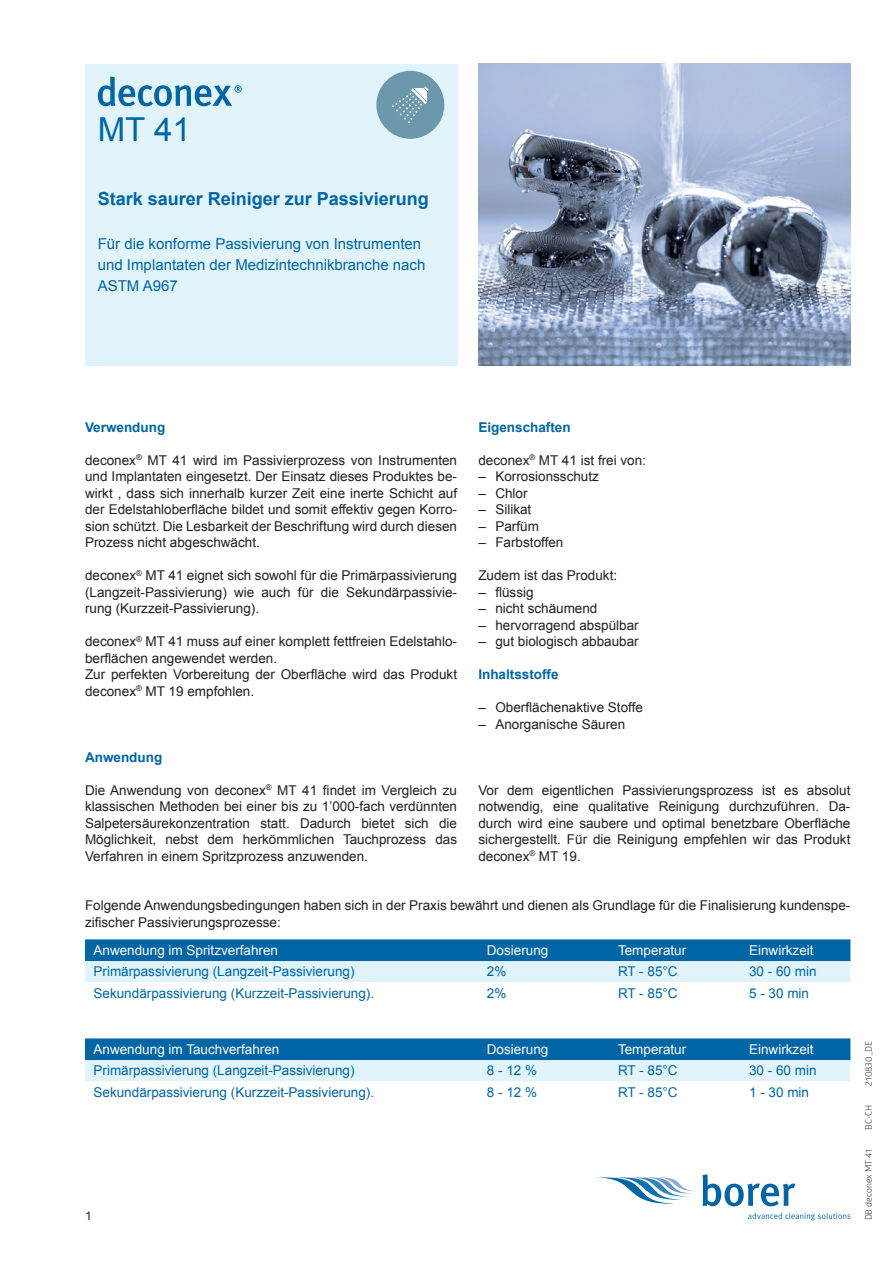
<style>
.page{position:relative;width:893px;height:1263px;background:#fff}
.page>*{position:absolute;margin:0;border:0;box-sizing:border-box;transform-origin:0 0}
.t1{font:33px "Arial";color:#0065a4}
.t2{font:700 18px "Arial";color:#0065a4}
.t3{font:15px/21px "Arial";color:#0065a4}
.t4{font:13.5px/16.5px "Arial";color:#231f20;text-align:justify}
.t5{font:13.5px "Arial";color:#0065a4}
.t6{font:13.5px "Arial";color:#fff}
.t7{font:700 13.5px "Arial";color:#0065a4}
.t8{font:12px "Arial";color:#231f20}
.t9{font:9px "Glober";color:#231f20}
</style>
<div class="page">
<div style="left:85px;top:64px;width:372px;height:302px;background:#e1f4fc"></div>
<svg style="left:98px;top:77px;width:144px;height:29px"></svg>
<svg style="left:595px;top:1174px;width:200px;height:32px"></svg>
<svg style="left:748px;top:1213px;width:102px;height:7px"></svg>
<div style="left:376px;top:71px;width:68px;height:68px;background:#6c98ac;border-radius:50%"></div>
<svg style="left:392px;top:86px;width:37px;height:37px"></svg>
<img style="left:479px;top:64px;width:371px;height:302px">
<svg style="left:85px;top:939px;width:765px;height:43px;background:#70accf"></svg>
<svg style="left:85px;top:1038px;width:765px;height:43px;background:#70accf"></svg>
<h1 class="t1" style="left:98px;top:107px;width:94px">MT 41</h1>
<h2 class="t2" style="left:98px;top:186px;width:333px">Stark saurer Reiniger zur Passivierung</h2>
<p class="t3" style="left:98px;top:233px;width:329px">Für die konforme Passivierung von Instrumenten und Implantaten der Medizintechnikbranche nach<br>ASTM A967</p>
<p class="t7" style="left:85px;top:417px;width:82px">Verwendung</p>
<p class="t4" style="left:85px;top:451px;width:374px">deconex<sup>®</sup> MT 41 wird im Passivierprozess von Instrumenten und Implantaten eingesetzt. Der Einsatz dieses Produktes be&shy;wirkt , dass sich innerhalb kurzer Zeit eine inerte Schicht auf der Edelstahloberfläche bildet und somit effektiv gegen Korro&shy;sion schützt. Die Lesbarkeit der Beschriftung wird durch diesen Prozess nicht abgeschwächt.</p>
<p class="t4" style="left:85px;top:567px;width:374px">deconex<sup>®</sup> MT 41 eignet sich sowohl für die Primärpassivierung (Langzeit-Passivierung) wie auch für die Sekundärpassivie&shy;rung (Kurzzeit-Passivierung).</p>
<p class="t4" style="left:85px;top:633px;width:374px;text-align:left">deconex<sup>®</sup> MT 41 muss auf einer komplett fettfreien Edelstahlo&shy;berflächen angewendet werden.<br>Zur perfekten Vorbereitung der Oberfläche wird das Produkt deconex<sup>®</sup> MT 19 empfohlen.</p>
<p class="t7" style="left:478px;top:417px;width:94px">Eigenschaften</p>
<p class="t4" style="left:478px;top:451px;width:169px">deconex<sup>®</sup> MT 41 ist frei von:</p>
<p class="t4" style="left:478px;top:468px;width:122px">– Korrosionsschutz</p>
<p class="t4" style="left:478px;top:484px;width:51px">– Chlor</p>
<p class="t4" style="left:478px;top:501px;width:55px">– Silikat</p>
<p class="t4" style="left:478px;top:517px;width:62px">– Parfüm</p>
<p class="t4" style="left:478px;top:534px;width:87px">– Farbstoffen</p>
<p class="t4" style="left:478px;top:567px;width:140px">Zudem ist das Produkt:</p>
<p class="t4" style="left:478px;top:583px;width:57px">– flüssig</p>
<p class="t4" style="left:478px;top:600px;width:121px">– nicht schäumend</p>
<p class="t4" style="left:478px;top:616px;width:162px">– hervorragend abspülbar</p>
<p class="t4" style="left:478px;top:633px;width:162px">– gut biologisch abbaubar</p>
<p class="t7" style="left:478px;top:665px;width:82px">Inhaltsstoffe</p>
<p class="t4" style="left:478px;top:699px;width:166px">– Oberflächenaktive Stoffe</p>
<p class="t4" style="left:478px;top:715px;width:148px">– Anorganische Säuren</p>
<p class="t7" style="left:85px;top:747px;width:79px">Anwendung</p>
<p class="t4" style="left:85px;top:781px;width:374px">Die Anwendung von deconex<sup>®</sup> MT 41 findet im Vergleich zu klassischen Methoden bei einer bis zu 1’000-fach verdünnten Salpetersäurekonzentration statt. Dadurch bietet sich die Möglichkeit, nebst dem herkömmlichen Tauchprozess das Verfahren in einem Spritzprozess anzuwenden.</p>
<p class="t4" style="left:478px;top:781px;width:374px">Vor dem eigentlichen Passivierungsprozess ist es absolut notwendig, eine qualitative Reinigung durchzuführen. Da&shy;durch wird eine saubere und optimal benetzbare Oberfläche sichergestellt. Für die Reinigung empfehlen wir das Produkt deconex<sup>®</sup> MT 19.</p>
<p class="t4" style="left:85px;top:897px;width:767px">Folgende Anwendungsbedingungen haben sich in der Praxis bewährt und dienen als Grundlage für die Finalisierung kundenspe&shy;zifischer Passivierungsprozesse:</p>
<p class="t6" style="left:94px;top:941px;width:186px">Anwendung im Spritzverfahren</p>
<p class="t6" style="left:487px;top:941px;width:63px">Dosierung</p>
<p class="t6" style="left:618px;top:941px;width:70px">Temperatur</p>
<p class="t6" style="left:749px;top:941px;width:66px">Einwirkzeit</p>
<p class="t5" style="left:94px;top:962px;width:263px">Primärpassivierung (Langzeit-Passivierung)</p>
<p class="t5" style="left:487px;top:962px;width:21px">2%</p>
<p class="t5" style="left:618px;top:962px;width:61px">RT - 85°C</p>
<p class="t5" style="left:749px;top:962px;width:69px">30 - 60 min</p>
<p class="t5" style="left:94px;top:984px;width:282px">Sekundärpassivierung (Kurzzeit-Passivierung).</p>
<p class="t5" style="left:487px;top:984px;width:21px">2%</p>
<p class="t5" style="left:618px;top:984px;width:61px">RT - 85°C</p>
<p class="t5" style="left:749px;top:984px;width:62px">5 - 30 min</p>
<p class="t6" style="left:94px;top:1040px;width:187px">Anwendung im Tauchverfahren</p>
<p class="t6" style="left:487px;top:1040px;width:63px">Dosierung</p>
<p class="t6" style="left:618px;top:1040px;width:70px">Temperatur</p>
<p class="t6" style="left:749px;top:1040px;width:66px">Einwirkzeit</p>
<p class="t5" style="left:94px;top:1061px;width:263px">Primärpassivierung (Langzeit-Passivierung)</p>
<p class="t5" style="left:487px;top:1061px;width:52px">8 - 12 %</p>
<p class="t5" style="left:618px;top:1061px;width:61px">RT - 85°C</p>
<p class="t5" style="left:749px;top:1061px;width:69px">30 - 60 min</p>
<p class="t5" style="left:94px;top:1083px;width:282px">Sekundärpassivierung (Kurzzeit-Passivierung).</p>
<p class="t5" style="left:487px;top:1083px;width:52px">8 - 12 %</p>
<p class="t5" style="left:618px;top:1083px;width:61px">RT - 85°C</p>
<p class="t5" style="left:749px;top:1083px;width:62px">1 - 30 min</p>
<p class="t8" style="left:85px;top:1208px;width:8px">1</p>
<p class="t9" style="left:862px;top:1086px;width:47px;rotate:-90deg">210830_DE</p>
<p class="t9" style="left:862px;top:1130px;width:26px;rotate:-90deg">BC-CH</p>
<p class="t9" style="left:862px;top:1220px;width:73px;rotate:-90deg">DB deconex MT 41</p>
</div>
